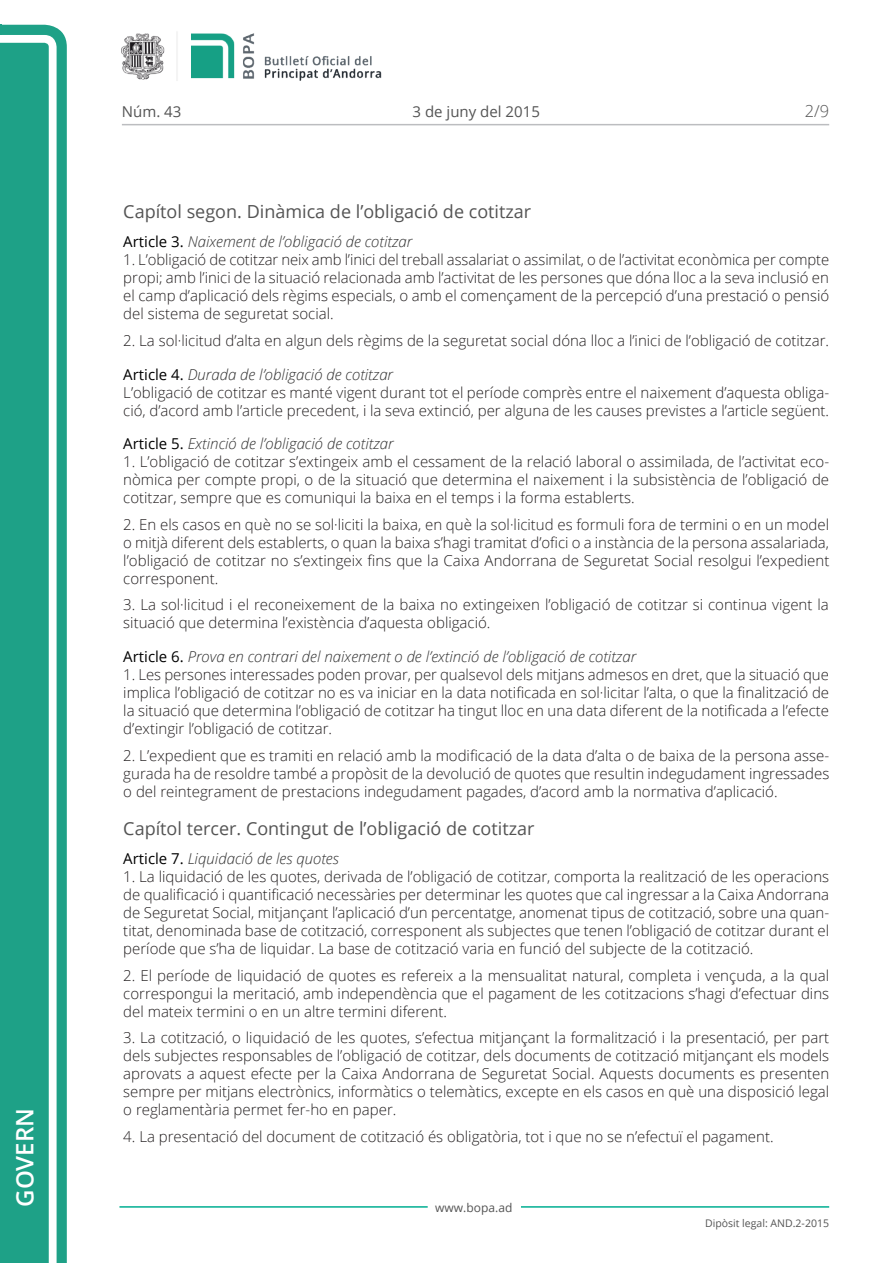
<style>
.page{position:relative;width:893px;height:1263px;background:#fff}
.page>*{position:absolute;margin:0;border:0;box-sizing:border-box;transform-origin:0 0}
.t1{font:600 24px "Open Sans";color:#fff}
.Titol_6{font:18px "Open Sans";color:#545454}
.t2{font:300 16.5px "Open Sans";color:#545454}
.Body_text{font:300 15px/18px "Open Sans";color:#231f20;text-align:justify}
.Titol_7-8{font:italic 300 15px "Open Sans";color:#303030}
.t3{font:15px "Open Sans";color:#545454}
.t4{font:12px "Open Sans";color:#545454}
.t5{font:10.5px "Open Sans";color:#545454}
.s1{font-weight:400;font-style:normal;color:#000}
</style>
<div class="page">
<svg style="left:0;top:25px;width:67px;height:1238px;fill:#1ea187"></svg>
<div style="left:0;top:43px;width:49px;height:1220px;background:#1ea187"></div>
<img style="left:122px;top:32px;width:260px;height:49px">
<hr style="left:119px;top:1206px;width:309px;height:2px;background:#00ae91">
<hr style="left:521px;top:1206px;width:308px;height:2px;background:#00ae91">
<hr style="left:122px;top:124px;width:707px;height:1px;background:#bcbdc0">
<h1 class="t1" style="left:8px;top:1207px;width:100px;rotate:-90deg">Govern</h1>
<p class="t3" style="left:122px;top:102px;width:61px">Núm. 43</p>
<p class="t3" style="left:413px;top:102px;width:129px">3 de juny del 2015</p>
<p class="t2" style="left:805px;top:100px;width:26px">2/9</p>
<p class="Titol_6" style="left:123px;top:199px;width:409px">Capítol segon. Dinàmica de l’obligació de cotitzar</p>
<p class="Titol_7-8" style="left:123px;top:232px;width:291px"><span class="s1">Article 3.</span> Naixement de l’obligació de cotitzar</p>
<p class="Body_text" style="left:123px;top:251px;width:707px">1. L’obligació de cotitzar neix amb l’inici del treball assalariat o assimilat, o de l’activitat econòmica per compte propi; amb l’inici de la situació relacionada amb l’activitat de les persones que dóna lloc a la seva inclusió en el camp d’aplicació dels règims especials, o amb el començament de la percepció d’una prestació o pensió del sistema de seguretat social.</p>
<p class="Body_text" style="left:123px;top:331px;width:707px">2. La sol·licitud d’alta en algun dels règims de la seguretat social dóna lloc a l’inici de l’obligació de cotitzar.</p>
<p class="Titol_7-8" style="left:123px;top:364px;width:271px"><span class="s1">Article 4.</span> Durada de l’obligació de cotitzar</p>
<p class="Body_text" style="left:123px;top:383px;width:707px">L’obligació de cotitzar es manté vigent durant tot el període comprès entre el naixement d’aquesta obliga&shy;ció, d’acord amb l’article precedent, i la seva extinció, per alguna de les causes previstes a l’article següent.</p>
<p class="Titol_7-8" style="left:123px;top:434px;width:272px"><span class="s1">Article 5.</span> Extinció de l’obligació de cotitzar</p>
<p class="Body_text" style="left:123px;top:453px;width:707px">1. L’obligació de cotitzar s’extingeix amb el cessament de la relació laboral o assimilada, de l’activitat eco&shy;nòmica per compte propi, o de la situació que determina el naixement i la subsistència de l’obligació de cotitzar, sempre que es comuniqui la baixa en el temps i la forma establerts.</p>
<p class="Body_text" style="left:123px;top:515px;width:708px">2. En els casos en què no se sol·liciti la baixa, en què la sol·licitud es formuli fora de termini o en un model o mitjà diferent dels establerts, o quan la baixa s’hagi tramitat d’ofici o a instància de la persona assalariada, l’obligació de cotitzar no s’extingeix fins que la Caixa Andorrana de Seguretat Social resolgui l’expedient corresponent.</p>
<p class="Body_text" style="left:123px;top:596px;width:707px">3. La sol·licitud i el reconeixement de la baixa no extingeixen l’obligació de cotitzar si continua vigent la situació que determina l’existència d’aquesta obligació.</p>
<p class="Titol_7-8" style="left:123px;top:646px;width:514px"><span class="s1">Article 6.</span> Prova en contrari del naixement o de l’extinció de l’obligació de cotitzar</p>
<p class="Body_text" style="left:123px;top:665px;width:707px">1. Les persones interessades poden provar, per qualsevol dels mitjans admesos en dret, que la situació que implica l’obligació de cotitzar no es va iniciar en la data notificada en sol·licitar l’alta, o que la finalització de la situació que determina l’obligació de cotitzar ha tingut lloc en una data diferent de la notificada a l’efecte d’extingir l’obligació de cotitzar.</p>
<p class="Body_text" style="left:123px;top:746px;width:707px">2. L’expedient que es tramiti en relació amb la modificació de la data d’alta o de baixa de la persona asse&shy;gurada ha de resoldre també a propòsit de la devolució de quotes que resultin indegudament ingressades o del reintegrament de prestacions indegudament pagades, d’acord amb la normativa d’aplicació.</p>
<p class="Titol_6" style="left:123px;top:816px;width:413px">Capítol tercer. Contingut de l’obligació de cotitzar</p>
<p class="Titol_7-8" style="left:123px;top:848px;width:217px"><span class="s1">Article 7.</span> Liquidació de les quotes</p>
<p class="Body_text" style="left:123px;top:867px;width:707px">1. La liquidació de les quotes, derivada de l’obligació de cotitzar, comporta la realització de les operacions de qualificació i quantificació necessàries per determinar les quotes que cal ingressar a la Caixa Andorrana de Seguretat Social, mitjançant l’aplicació d’un percentatge, anomenat tipus de cotització, sobre una quan&shy;titat, denominada base de cotització, corresponent als subjectes que tenen l’obligació de cotitzar durant el període que s’ha de liquidar. La base de cotització varia en funció del subjecte de la cotització.</p>
<p class="Body_text" style="left:123px;top:966px;width:707px">2. El període de liquidació de quotes es refereix a la mensualitat natural, completa i vençuda, a la qual correspongui la meritació, amb independència que el pagament de les cotitzacions s’hagi d’efectuar dins del mateix termini o en un altre termini diferent.</p>
<p class="Body_text" style="left:123px;top:1028px;width:708px">3. La cotització, o liquidació de les quotes, s’efectua mitjançant la formalització i la presentació, per part dels subjectes responsables de l’obligació de cotitzar, dels documents de cotització mitjançant els models aprovats a aquest efecte per la Caixa Andorrana de Seguretat Social. Aquests documents es presenten sempre per mitjans electrònics, informàtics o telemàtics, excepte en els casos en què una disposició legal o reglamentària permet fer-ho en paper.</p>
<p class="Body_text" style="left:123px;top:1127px;width:652px">4. La presentació del document de cotització és obligatòria, tot i que no se n’efectuï el pagament.</p>
<p class="t4" style="left:435px;top:1199px;width:79px">www.bopa.ad</p>
<p class="t5" style="left:705px;top:1216px;width:125px">Dipòsit legal: AND.2-2015</p>
</div>
